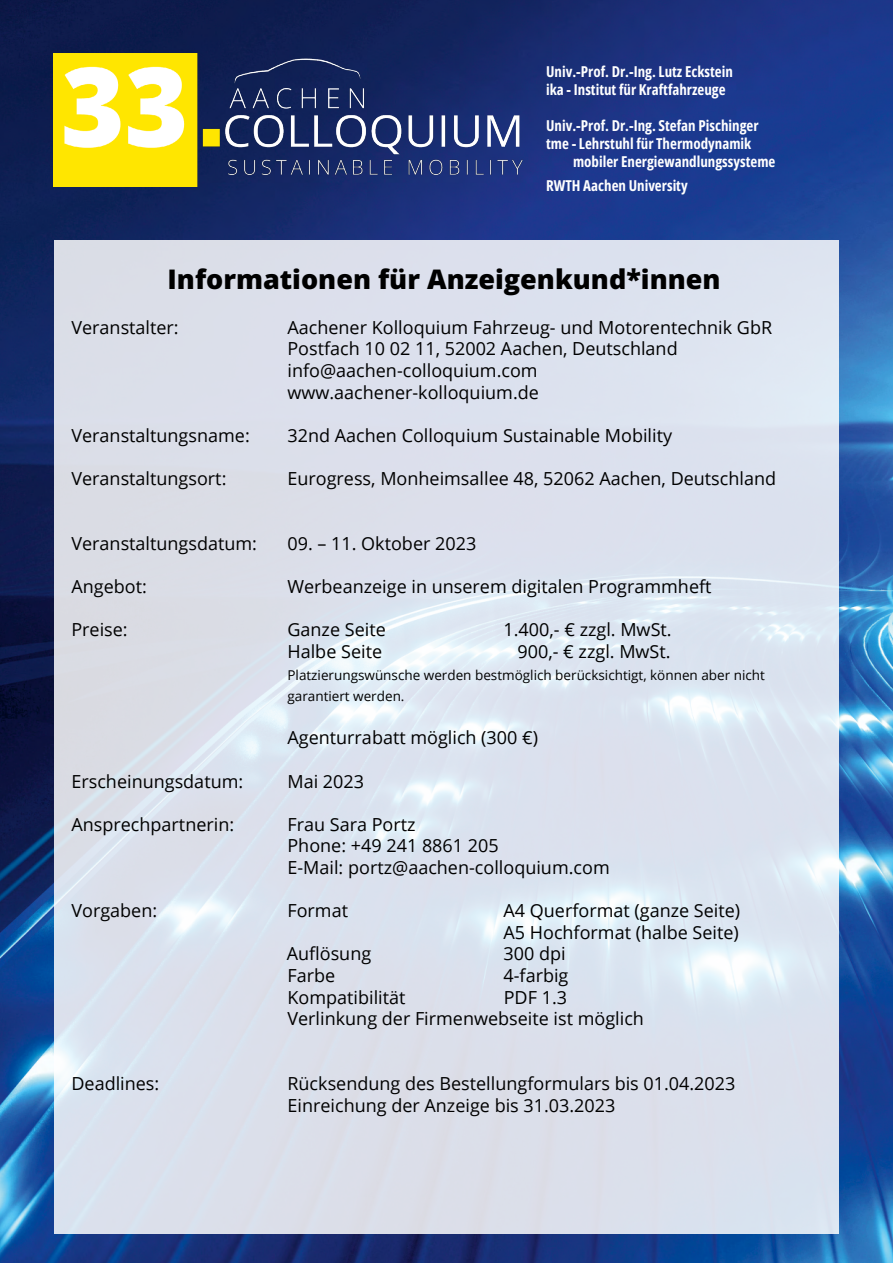
<style>
.page{position:relative;width:893px;height:1263px;background:#fff}
.page>*{position:absolute;margin:0;border:0;box-sizing:border-box;transform-origin:0 0}
.t1{font:800 27px "Open Sans";color:#000}
.t2{font:18px/21.6px "Open Sans";color:#000}
.t3{font:700 15px/18px "Open Sans Condensed";color:#fff}
.t4{font:13.5px/21.6px "Open Sans";color:#000}
</style>
<div class="page">
<img style="left:0;top:0;width:893px;height:1263px">
<div style="left:54px;top:240px;width:785px;height:993px;background:#dbe0ed"></div>
<img style="left:54px;top:54px;width:476px;height:132px">
<p class="t3" style="left:546px;top:62px;width:188px">Univ.-Prof. Dr.-Ing. Lutz Eckstein ika - Institut für Kraftfahrzeuge</p>
<p class="t3" style="left:546px;top:116px;width:214px">Univ.-Prof. Dr.-Ing. Stefan Pischinger</p>
<p class="t3" style="left:546px;top:134px;width:207px">tme - Lehrstuhl für Thermodynamik</p>
<p class="t3" style="left:573px;top:152px;width:204px">mobiler Energiewandlungssysteme</p>
<p class="t3" style="left:546px;top:176px;width:143px">RWTH Aachen University</p>
<h1 class="t1" style="left:168px;top:261px;width:555px">Informationen für Anzeigenkund*innen</h1>
<p class="t2" style="left:71px;top:316px;width:109px">Veranstalter:</p>
<p class="t2" style="left:287px;top:316px;width:486px">Aachener Kolloquium Fahrzeug- und Motorentechnik GbR Postfach 10 02 11, 52002 Aachen, Deutschland info@aachen-colloquium.com www.aachener-kolloquium.de</p>
<p class="t2" style="left:71px;top:424px;width:180px">Veranstaltungsname:</p>
<p class="t2" style="left:287px;top:424px;width:386px">32nd Aachen Colloquium Sustainable Mobility</p>
<p class="t2" style="left:71px;top:467px;width:156px">Veranstaltungsort:</p>
<p class="t2" style="left:287px;top:467px;width:490px">Eurogress, Monheimsallee 48, 52062 Aachen, Deutschland</p>
<p class="t2" style="left:71px;top:532px;width:187px">Veranstaltungsdatum:</p>
<p class="t2" style="left:287px;top:532px;width:190px">09. – 11. Oktober 2023</p>
<p class="t2" style="left:71px;top:575px;width:77px">Angebot:</p>
<p class="t2" style="left:287px;top:575px;width:426px">Werbeanzeige in unserem digitalen Programmheft</p>
<p class="t2" style="left:71px;top:618px;width:58px">Preise:</p>
<p class="t2" style="left:287px;top:618px;width:100px">Ganze Seite</p>
<p class="t2" style="left:503px;top:618px;width:170px">1.400,- € zzgl. MwSt.</p>
<p class="t2" style="left:287px;top:640px;width:96px">Halbe Seite</p>
<p class="t2" style="left:517px;top:640px;width:155px">900,- € zzgl. MwSt.</p>
<p class="t4" style="left:287px;top:663px;width:479px">Platzierungswünsche werden bestmöglich berücksichtigt, können aber nicht garantiert werden.</p>
<p class="t2" style="left:287px;top:726px;width:252px">Agenturrabatt möglich (300 €)</p>
<p class="t2" style="left:71px;top:770px;width:173px">Erscheinungsdatum:</p>
<p class="t2" style="left:287px;top:770px;width:78px">Mai 2023</p>
<p class="t2" style="left:71px;top:813px;width:164px">Ansprechpartnerin:</p>
<p class="t2" style="left:287px;top:813px;width:324px">Frau Sara Portz<br>Phone: +49 241 8861 205<br>E-Mail: portz@aachen-colloquium.com</p>
<p class="t2" style="left:71px;top:899px;width:87px">Vorgaben:</p>
<p class="t2" style="left:287px;top:899px;width:62px">Format</p>
<p class="t2" style="left:503px;top:899px;width:238px">A4 Querformat (ganze Seite)<br>A5 Hochformat (halbe Seite)</p>
<p class="t2" style="left:287px;top:942px;width:86px">Auflösung</p>
<p class="t2" style="left:503px;top:942px;width:64px">300 dpi</p>
<p class="t2" style="left:287px;top:964px;width:49px">Farbe</p>
<p class="t2" style="left:503px;top:964px;width:66px">4-farbig</p>
<p class="t2" style="left:287px;top:986px;width:120px">Kompatibilität</p>
<p class="t2" style="left:287px;top:986px;width:358px;text-indent:216px">PDF 1.3<br>Verlinkung der Firmenwebseite ist möglich</p>
<p class="t2" style="left:71px;top:1072px;width:89px">Deadlines:</p>
<p class="t2" style="left:287px;top:1072px;width:449px">Rücksendung des Bestellungformulars bis 01.04.2023<br>Einreichung der Anzeige bis 31.03.2023</p>
</div>
